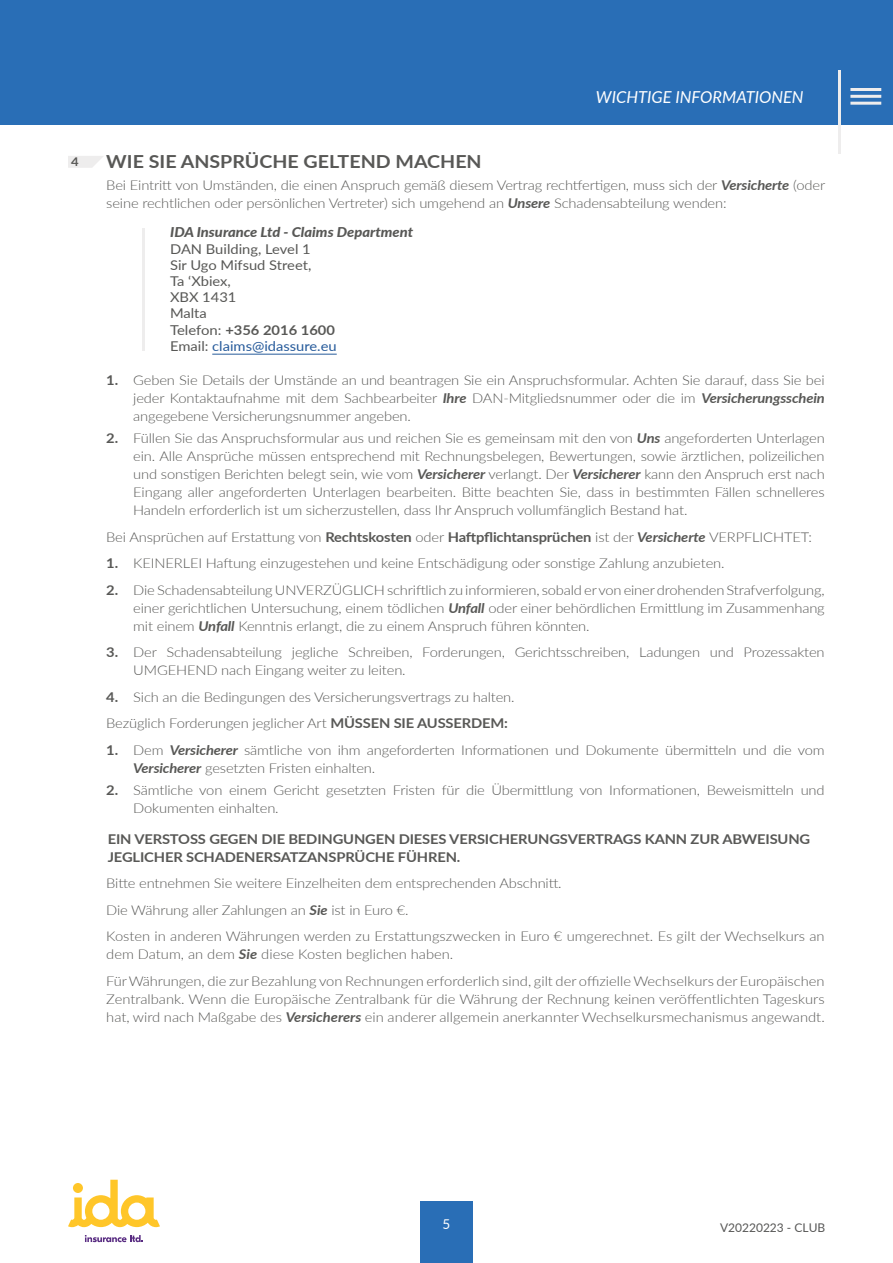
<style>
.page{position:relative;width:893px;height:1263px;background:#fff}
.page>*{position:absolute;margin:0;border:0;box-sizing:border-box;transform-origin:0 0}
.t1{font:700 18px "Lato";color:#585856;scale:1.09 1}
.t2{font:italic 16.5px "Lato";color:#fff}
.t3{font:300 13.5px/18px "Lato";letter-spacing:-.01em;color:#585856;scale:1.09 1}
.t4{font:700 13.5px/18px "Lato";letter-spacing:-.01em;color:#585856;scale:1.09 1}
.t5{font:13.5px/16.2px "Lato";color:#585856;scale:1.09 1}
.t6{font:italic 800 13.5px "Lato";color:#585856;scale:1.09 1}
.t7{font:13.5px "Lato";color:#fff}
.t8{font:12px "Lato";color:#575756}
.t9{font:700 12px "Lato";color:#585856;scale:1.09 1}
.s1{font-weight:700;font-style:italic}
.s2{font-size:13.65px}
.s3{font-weight:700}
.s4{color:#275b9b}
</style>
<div class="page">
<div style="left:420px;top:1201px;width:52px;height:62px;background:#296eb6"></div>
<svg style="left:68px;top:1180px;width:92px;height:47px"></svg>
<svg style="left:85px;top:1235px;width:58px;height:7px"></svg>
<div style="left:0;top:0;width:893px;height:124px;background:#296eb6"></div>
<hr style="left:212px;top:354px;width:125px;height:1px;background:#275b9b">
<svg style="left:68px;top:156px;width:35px;height:12px"></svg>
<hr style="left:142px;top:228px;width:3px;height:123px;background:#eeeded">
<hr style="left:838px;top:71px;width:3px;height:83px;background:#eeeded">
<hr style="left:850px;top:88px;width:31px;height:3px;background:#eeeded">
<hr style="left:850px;top:95px;width:31px;height:3px;background:#eeeded">
<hr style="left:850px;top:102px;width:31px;height:3px;background:#eeeded">
<p class="t9" style="left:71px;top:153px;width:8px">4</p>
<p class="t2" style="left:596px;top:86px;width:209px">WICHTIGE INFORMATIONEN</p>
<h1 class="t1" style="left:106px;top:148px;width:346px">WIE SIE ANSPRÜCHE GELTEND MACHEN</h1>
<p class="t3" style="left:106px;top:176px;width:661px">Bei Eintritt von Umständen, die einen Anspruch gemäß diesem Vertrag rechtfertigen, muss sich der <span class="s1">Versicherte</span> (oder seine rechtlichen oder persönlichen Vertreter) sich umgehend an <span class="s1">Unsere</span> Schadensabteilung wenden:</p>
<p class="t6" style="left:170px;top:222px;width:224px">IDA Insurance Ltd - Claims Department</p>
<p class="t5" style="left:170px;top:240px;width:154px">DAN Building, Level 1<br>Sir Ugo Mifsud Street,<br>Ta ‘Xbiex,<br>XBX 1431<br>Malta<br><span class="s2">Telefon</span>: <span class="s3">+356 2016 1600<br></span>Email: <span class="s4">claims@idassure.eu</span></p>
<p class="t3" style="left:133px;top:371px;width:636px;text-align:justify;text-indent:-27px"><span class="s3">1.</span> Geben Sie Details der Umstände an und beantragen Sie ein Anspruchsformular. Achten Sie darauf, dass Sie bei jeder Kontaktaufnahme mit dem Sachbearbeiter <span class="s1">Ihre</span> DAN-Mitgliedsnummer oder die im <span class="s1">Versicherungsschein </span>angegebene Versicherungsnummer angeben.</p>
<p class="t3" style="left:133px;top:429px;width:636px;text-align:justify;text-indent:-27px"><span class="s3">2.</span> Füllen Sie das Anspruchsformular aus und reichen Sie es gemeinsam mit den von <span class="s1">Uns</span> angeforderten Unterlagen ein. Alle Ansprüche müssen entsprechend mit Rechnungsbelegen, Bewertungen, sowie ärztlichen, polizeilichen und sonstigen Berichten belegt sein, wie vom <span class="s1">Versicherer</span> verlangt. Der <span class="s1">Versicherer</span> kann den Anspruch erst nach Eingang aller angeforderten Unterlagen bearbeiten. Bitte beachten Sie, dass in bestimmten Fällen schnelleres Handeln erforderlich ist um sicherzustellen, dass Ihr Anspruch vollumfänglich Bestand hat.</p>
<p class="t3" style="left:106px;top:528px;width:649px">Bei Ansprüchen auf Erstattung von <span class="s3">Rechtskosten</span> oder <span class="s3">Haftpflichtansprüchen</span> ist der <span class="s1">Versicherte</span> VERPFLICHTET:</p>
<p class="t3" style="left:106px;top:554px;width:569px"><span class="s3">1.</span> KEINERLEI Haftung einzugestehen und keine Entschädigung oder sonstige Zahlung anzubieten.</p>
<p class="t3" style="left:133px;top:581px;width:636px;text-align:justify;text-indent:-27px"><span class="s3">2.</span> Die Schadensabteilung UNVERZÜGLICH schriftlich zu informieren, sobald er von einer drohenden Strafverfolgung, einer gerichtlichen Untersuchung, einem tödlichen <span class="s1">Unfall</span> oder einer behördlichen Ermittlung im Zusammenhang mit einem <span class="s1">Unfall</span> Kenntnis erlangt, die zu einem Anspruch führen könnten.</p>
<p class="t3" style="left:133px;top:643px;width:636px;text-indent:-27px"><span class="s3">3.</span> Der Schadensabteilung jegliche Schreiben, Forderungen, Gerichtsschreiben, Ladungen und Prozessakten<br>UMGEHEND nach Eingang weiter zu leiten.</p>
<p class="t3" style="left:106px;top:683px;width:376px;line-height:26.5px"><span class="s3">4.</span> Sich an die Bedingungen des Versicherungsvertrags zu halten.<br>Bezüglich Forderungen jeglicher Art <span class="s3">MÜSSEN SIE AUSSERDEM:</span></p>
<p class="t3" style="left:133px;top:741px;width:636px;text-indent:-27px"><span class="s3">1.</span> Dem <span class="s1">Versicherer</span> sämtliche von ihm angeforderten Informationen und Dokumente übermitteln und die vom<br><span class="s1">Versicherer</span> gesetzten Fristen einhalten.</p>
<p class="t3" style="left:133px;top:781px;width:636px;text-indent:-27px"><span class="s3">2.</span> Sämtliche von einem Gericht gesetzten Fristen für die Übermittlung von Informationen, Beweismitteln und<br>Dokumenten einhalten.</p>
<p class="t4" style="left:108px;top:829px;width:646px">EIN VERSTOSS GEGEN DIE BEDINGUNGEN DIESES VERSICHERUNGSVERTRAGS KANN ZUR ABWEISUNG<br>JEGLICHER SCHADENERSATZANSPRÜCHE FÜHREN.</p>
<p class="t3" style="left:106px;top:870px;width:661px;line-height:26.5px">Bitte entnehmen Sie weitere Einzelheiten dem entsprechenden Abschnitt.<br>Die Währung aller Zahlungen an <span class="s1">Sie</span> ist in Euro €.<br>Kosten in anderen Währungen werden zu Erstattungszwecken in Euro € umgerechnet. Es gilt der Wechselkurs an</p>
<p class="t3" style="left:106px;top:941px;width:661px;line-height:26.5px">dem Datum, an dem <span class="s1">Sie</span> diese Kosten beglichen haben.<br>Für Währungen, die zur Bezahlung von Rechnungen erforderlich sind, gilt der offizielle Wechselkurs der Europäischen</p>
<p class="t3" style="left:106px;top:990px;width:661px">Zentralbank. Wenn die Europäische Zentralbank für die Währung der Rechnung keinen veröffentlichten Tageskurs hat, wird nach Maßgabe des <span class="s1">Versicherers</span> ein anderer allgemein anerkannter Wechselkursmechanismus angewandt.</p>
<p class="t7" style="left:443px;top:1214px;width:9px">5</p>
<p class="t8" style="left:720px;top:1219px;width:107px">V20220223 - CLUB</p>
</div>
